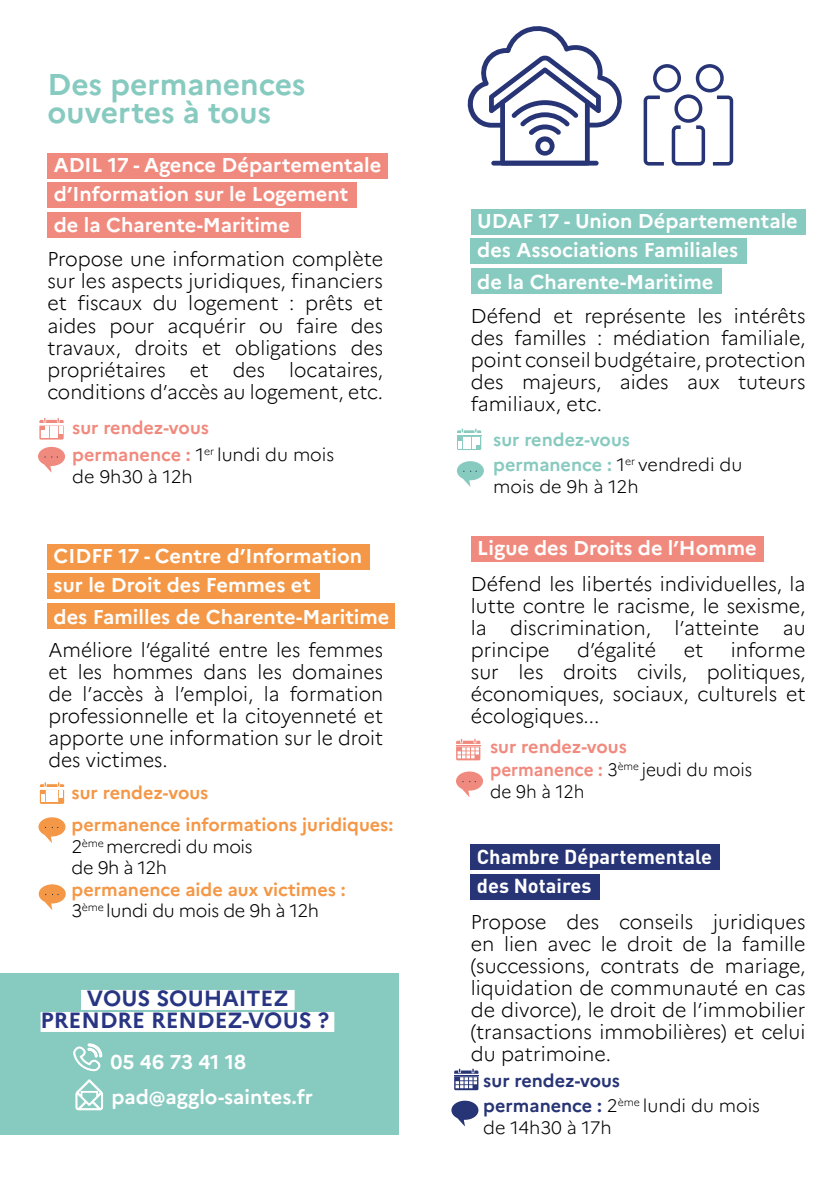
<style>
.page{position:relative;width:840px;height:1191px;background:#fff}
.page>*{position:absolute;margin:0;border:0;box-sizing:border-box;transform-origin:0 0}
.t1{font:700 30px/28px "Marianne";color:#87cac0}
.t2{font:700 22px/22px "Marianne";color:#283583;text-align:center}
.t3{font:300 20px/22px "Marianne";color:#000;text-align:justify}
.t4{font:700 20px/29.2px "Marianne";color:#fff}
.t5{font:300 20px/22px "Marianne";color:#000;text-align:justify;scale:.96 1}
.t6{font:700 20px/29.2px "DIN Pro";color:#fff}
.t7{font:700 18px/32px "Marianne";color:#f49746}
.t8{font:700 18px/22.8px "Marianne";color:#f18a7e}
.t9{font:300 18px/21.6px "Marianne";letter-spacing:-.015em;color:#000}
.t10{font:700 18px/25px "Marianne";color:#273475}
.t11{font:700 18px/25.2px "Marianne";color:#87cac0}
.s1{font-weight:300;color:#000}
</style>
<div class="page">
<div style="left:47px;top:153px;width:341px;height:25px;background:#f18a7e"></div>
<div style="left:47px;top:183px;width:309px;height:25px;background:#f18a7e"></div>
<div style="left:47px;top:212px;width:254px;height:26px;background:#f18a7e"></div>
<div style="left:47px;top:544px;width:322px;height:25px;background:#f49746"></div>
<div style="left:47px;top:573px;width:273px;height:26px;background:#f49746"></div>
<div style="left:47px;top:603px;width:347px;height:26px;background:#f49746"></div>
<svg style="left:38px;top:447px;width:27px;height:25px"></svg>
<svg style="left:39px;top:418px;width:25px;height:21px"></svg>
<svg style="left:38px;top:817px;width:27px;height:26px"></svg>
<svg style="left:40px;top:782px;width:24px;height:22px"></svg>
<svg style="left:39px;top:884px;width:27px;height:26px"></svg>
<div style="left:0;top:972px;width:398px;height:162px;background:#87cac0"></div>
<svg style="left:75px;top:1079px;width:28px;height:31px"></svg>
<svg style="left:73px;top:1043px;width:29px;height:28px"></svg>
<div style="left:81px;top:990px;width:213px;height:20px;background:#fff"></div>
<div style="left:41px;top:1012px;width:293px;height:20px;background:#fff"></div>
<svg style="left:467px;top:26px;width:155px;height:140px"></svg>
<svg style="left:643px;top:64px;width:89px;height:102px"></svg>
<div style="left:470px;top:209px;width:335px;height:25px;background:#87cac0"></div>
<div style="left:470px;top:239px;width:276px;height:25px;background:#87cac0"></div>
<div style="left:470px;top:268px;width:250px;height:26px;background:#87cac0"></div>
<svg style="left:456px;top:461px;width:27px;height:26px"></svg>
<svg style="left:457px;top:428px;width:24px;height:22px"></svg>
<div style="left:470px;top:536px;width:293px;height:25px;background:#f18a7e"></div>
<svg style="left:456px;top:771px;width:26px;height:26px"></svg>
<svg style="left:456px;top:739px;width:24px;height:21px"></svg>
<div style="left:470px;top:844px;width:249px;height:26px;background:#273475"></div>
<div style="left:470px;top:874px;width:130px;height:26px;background:#273475"></div>
<svg style="left:451px;top:1100px;width:27px;height:26px"></svg>
<svg style="left:454px;top:1068px;width:24px;height:22px"></svg>
<h1 class="t1" style="left:47px;top:67px;width:259px">Des permanences ouvertes à tous</h1>
<p class="t4" style="left:54px;top:149px;width:329px">ADIL 17 - Agence Départementale d’Information sur le Logement</p>
<p class="t4" style="left:54px;top:209px;width:237px">de la Charente-Maritime</p>
<p class="t3" style="left:47px;top:247px;width:337px">Propose une information complète sur les aspects juridiques, financiers et fiscaux du logement : prêts et aides pour acquérir ou faire des travaux, droits et obligations des propriétaires et des locataires, conditions d’accès au logement, etc.</p>
<p class="t8" style="left:72px;top:413px;width:263px;line-height:26.6px">sur rendez-vous<br>permanence : <span class="s1">1</span><sup>er</sup> <span class="s1">lundi du mois</span></p>
<p class="t9" style="left:72px;top:464px;width:122px">de 9h30 à 12h</p>
<p class="t4" style="left:54px;top:539px;width:309px">CIDFF 17 - Centre d’Information sur le Droit des Femmes et</p>
<p class="t4" style="left:54px;top:600px;width:337px">des Familles de Charente-Maritime</p>
<p class="t5" style="left:48px;top:637px;width:350px">Améliore l’égalité entre les femmes et les hommes dans les domaines de l’accès à l’emploi, la formation professionnelle et la citoyenneté et apporte une information sur le droit des victimes.</p>
<p class="t7" style="left:71px;top:775px;width:323px">sur rendez-vous<br>permanence informations juridiques:</p>
<p class="t9" style="left:71px;top:834px;width:183px">2<sup>ème</sup> mercredi du mois de 9h à 12h</p>
<p class="t7" style="left:71px;top:877px;width:275px;line-height:21.6px">permanence aide aux victimes :<br><span class="s1">3</span><sup>ème</sup> <span class="s1">lundi du mois de 9h à 12h</span></p>
<p class="t2" style="left:41px;top:985px;width:290px">VOUS SOUHAITEZ<br>PRENDRE RENDEZ-VOUS ?</p>
<p class="t4" style="left:110px;top:1042px;width:204px;line-height:35.2px">05 46 73 41 18 pad@agglo-saintes.fr</p>
<p class="t4" style="left:477px;top:205px;width:322px">UDAF 17 - Union Départementale des Associations Familiales</p>
<p class="t4" style="left:477px;top:265px;width:237px">de la Charente-Maritime</p>
<p class="t3" style="left:470px;top:303px;width:336px">Défend et représente les intérêts des familles : médiation familiale, point conseil budgétaire, protection des majeurs, aides aux tuteurs familiaux, etc.</p>
<p class="t11" style="left:493px;top:426px;width:250px">sur rendez-vous permanence : <span class="s1">1</span><sup>er</sup> <span class="s1">vendredi du</span></p>
<p class="t9" style="left:493px;top:475px;width:147px">mois de 9h à 12h</p>
<p class="t4" style="left:477px;top:532px;width:281px">Ligue des Droits de l’Homme</p>
<p class="t3" style="left:470px;top:571px;width:336px">Défend les libertés individuelles, la lutte contre le racisme, le sexisme, la discrimination, l’atteinte au principe</p>
<p class="t3" style="left:470px;top:637px;width:336px;text-indent:260px">informe sur les droits civils, politiques, économiques, sociaux, culturels et écologiques...</p>
<p class="t3" style="left:576px;top:637px;width:81px">d’égalité</p>
<p class="t3" style="left:683px;top:637px;width:21px">et</p>
<p class="t8" style="left:490px;top:733px;width:263px">sur rendez-vous<br>permanence : <span class="s1">3</span><sup>ème</sup> <span class="s1">jeudi du mois de 9h à 12h</span></p>
<p class="t6" style="left:476px;top:841px;width:236px">Chambre Départementale des Notaires</p>
<p class="t3" style="left:470px;top:909px;width:336px">Propose des conseils juridiques en lien avec le droit de la famille (successions, contrats de mariage, liquidation de communauté en cas de divorce), le droit de l’immobilier (transactions immobilières) et celui du patrimoine.</p>
<p class="t10" style="left:483px;top:1066px;width:278px">sur rendez-vous<br>permanence : <span class="s1">2</span><sup>ème</sup> <span class="s1">lundi du mois</span></p>
<p class="t9" style="left:483px;top:1115px;width:130px">de 14h30 à 17h</p>
</div>
